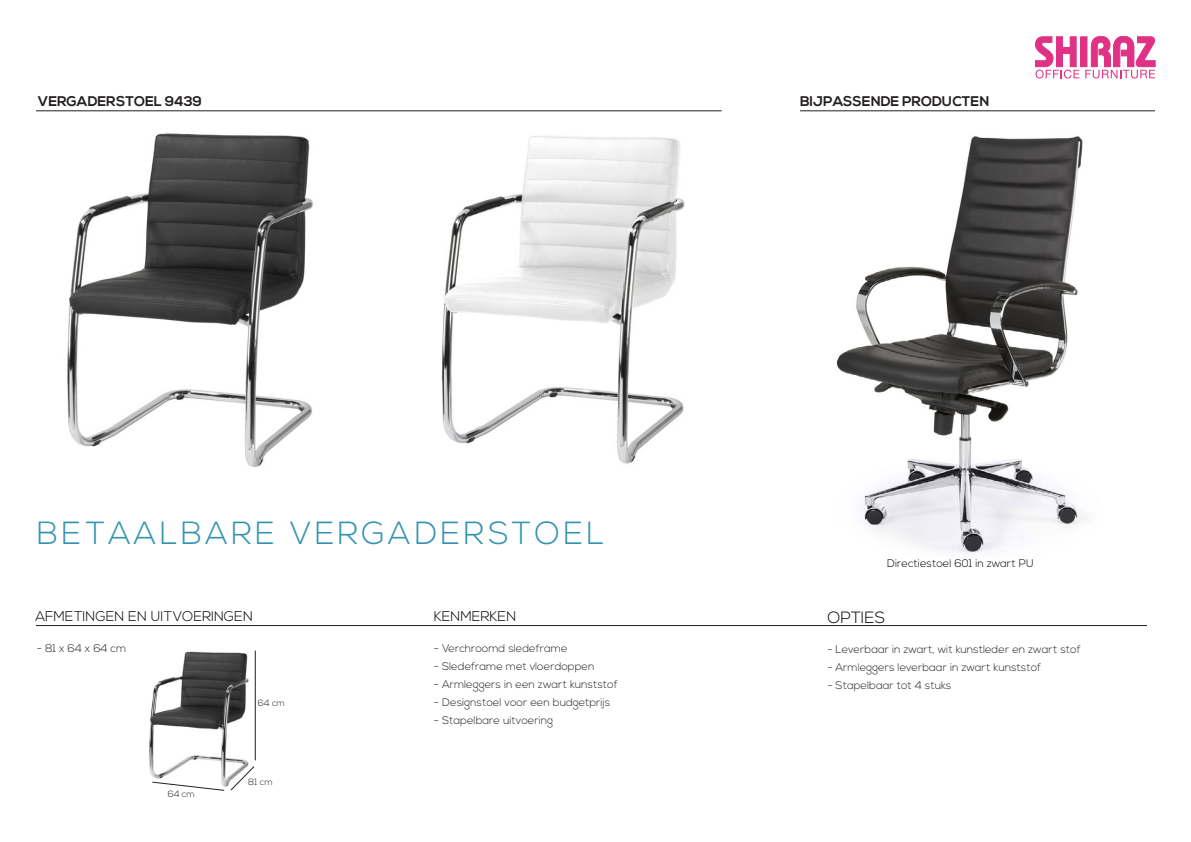
<style>
.page{position:relative;width:1191px;height:842px;background:#fff}
.page>*{position:absolute;margin:0;border:0;box-sizing:border-box;transform-origin:0 0}
.t1{font:300 32px "Nexa";letter-spacing:.1em;color:#3494b0}
.t2{font:300 16.3px "Nexa";color:#000001}
.t3{font:700 14px "Nexa";color:#231f20}
.t4{font:300 14px "Nexa";color:#000}
.t5{font:300 11px "Nexa";color:#231f20}
.t6{font:300 11px "Nexa";color:#000}
.t7{font:300 9px "Nexa";color:#231f20}
</style>
<div class="page">
<hr style="left:36px;top:110px;width:685px;height:1px;background:#231f20">
<div style="left:1081px;top:37px;width:6px;height:30px;background:#e03285"></div>
<div style="left:1080px;top:37px;width:7px;height:30px;border:1px solid #e03285"></div>
<svg style="left:1035px;top:36px;width:44px;height:42px"></svg>
<svg style="left:1085px;top:36px;width:70px;height:42px"></svg>
<hr style="left:36px;top:625px;width:1111px;height:1px;background:#231f20">
<img style="left:836px;top:136px;width:248px;height:417px">
<img style="left:67px;top:133px;width:246px;height:334px">
<hr style="left:800px;top:110px;width:355px;height:1px;background:#231f20">
<img style="left:442px;top:136px;width:243px;height:328px">
<img style="left:149px;top:650px;width:107px;height:124px">
<hr style="left:255px;top:651px;width:1px;height:109px;background:#231f20">
<svg style="left:151px;top:765px;width:104px;height:26px"></svg>
<p class="t3" style="left:38px;top:93px;width:166px">VERGADERSTOEL 9439</p>
<p class="t3" style="left:800px;top:93px;width:191px">BIJPASSENDE PRODUCTEN</p>
<p class="t1" style="left:37px;top:515px;width:568px">BETAALBARE VERGADERSTOEL</p>
<p class="t4" style="left:36px;top:608px;width:219px">AFMETINGEN EN UITVOERINGEN</p>
<p class="t4" style="left:434px;top:608px;width:84px">KENMERKEN</p>
<p class="t5" style="left:37px;top:642px;width:91px">- 81 x 64 x 64 cm</p>
<p class="t7" style="left:168px;top:789px;width:28px">64 cm</p>
<p class="t7" style="left:258px;top:697px;width:28px">64 cm</p>
<p class="t7" style="left:248px;top:777px;width:26px">81 cm</p>
<p class="t5" style="left:434px;top:642px;width:135px">- Verchroomd sledeframe</p>
<p class="t5" style="left:434px;top:660px;width:162px">- Sledeframe met vloerdoppen</p>
<p class="t5" style="left:434px;top:678px;width:186px">- Armleggers in een zwart kunststof</p>
<p class="t5" style="left:434px;top:696px;width:178px">- Designstoel voor een budgetprijs</p>
<p class="t5" style="left:434px;top:714px;width:121px">- Stapelbare uitvoering</p>
<p class="t6" style="left:887px;top:557px;width:148px">Directiestoel 601 in zwart PU</p>
<p class="t2" style="left:827px;top:608px;width:59px">OPTIES</p>
<p class="t5" style="left:827px;top:643px;width:255px">- Leverbaar in zwart, wit kunstleder en zwart stof</p>
<p class="t5" style="left:827px;top:661px;width:215px">- Armleggers leverbaar in zwart kunststof</p>
<p class="t5" style="left:827px;top:679px;width:125px">- Stapelbaar tot 4 stuks</p>
</div>
